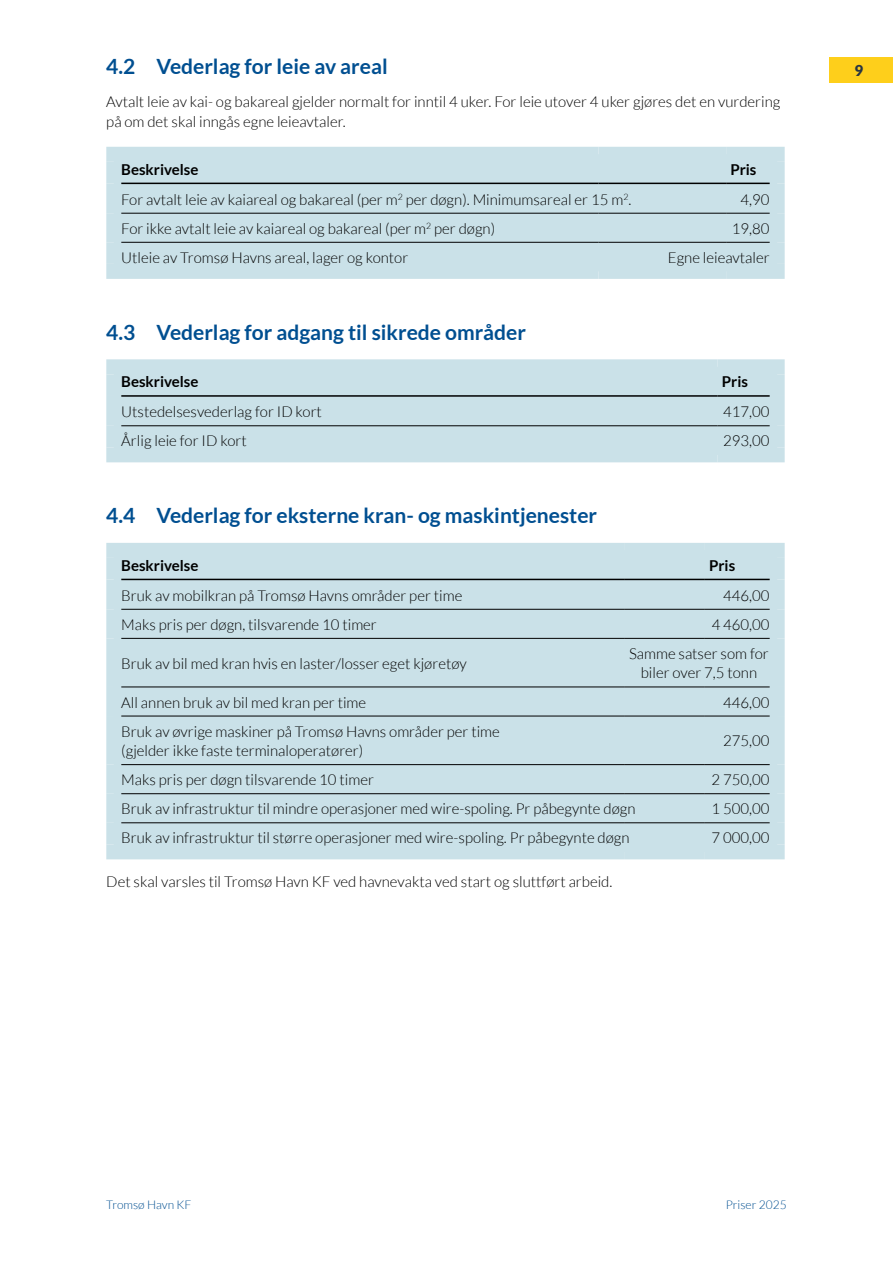
<style>
.page{position:relative;width:893px;height:1263px;background:#fff}
.page>*{position:absolute;margin:0;border:0;box-sizing:border-box;transform-origin:0 0}
.t1{font:700 21px "Lato";color:#004f91}
.t2{font:300 15px/19.5px "Lato";color:#000}
.t3{font:700 15px "Lato";color:#000}
.t4{font:900 15px "Lato";color:#283542}
.t5{font:300 12px "Lato";color:#004f91}
</style>
<div class="page">
<div style="left:829px;top:57px;width:64px;height:26px;background:#fecf1b"></div>
<div style="left:121px;top:162px;width:649px;height:102px;background:#cae1e8"></div>
<div style="left:106px;top:147px;width:493px;height:15px;background:#cae1e8"></div>
<div style="left:106px;top:162px;width:15px;height:21px;background:#cae1e8"></div>
<div style="left:599px;top:147px;width:127px;height:15px;background:#cae1e8"></div>
<div style="left:726px;top:147px;width:59px;height:15px;background:#cae1e8"></div>
<div style="left:106px;top:183px;width:15px;height:30px;background:#cae1e8"></div>
<div style="left:106px;top:213px;width:15px;height:29px;background:#cae1e8"></div>
<div style="left:106px;top:242px;width:15px;height:22px;background:#cae1e8"></div>
<div style="left:770px;top:162px;width:15px;height:21px;background:#cae1e8"></div>
<div style="left:770px;top:183px;width:15px;height:30px;background:#cae1e8"></div>
<div style="left:770px;top:213px;width:15px;height:29px;background:#cae1e8"></div>
<div style="left:770px;top:242px;width:15px;height:22px;background:#cae1e8"></div>
<hr style="left:121px;top:183px;width:478px;height:1px;background:#000">
<hr style="left:599px;top:183px;width:127px;height:1px;background:#000">
<hr style="left:726px;top:183px;width:44px;height:1px;background:#000">
<hr style="left:121px;top:213px;width:478px;height:1px;background:#000">
<hr style="left:599px;top:213px;width:127px;height:1px;background:#000">
<hr style="left:726px;top:213px;width:44px;height:1px;background:#000">
<hr style="left:121px;top:242px;width:478px;height:1px;background:#000">
<hr style="left:599px;top:242px;width:127px;height:1px;background:#000">
<hr style="left:726px;top:242px;width:44px;height:1px;background:#000">
<div style="left:106px;top:264px;width:493px;height:15px;background:#cae1e8"></div>
<div style="left:599px;top:264px;width:127px;height:15px;background:#cae1e8"></div>
<div style="left:726px;top:264px;width:59px;height:15px;background:#cae1e8"></div>
<div style="left:121px;top:374px;width:649px;height:73px;background:#cae1e8"></div>
<div style="left:106px;top:359px;width:612px;height:15px;background:#cae1e8"></div>
<div style="left:106px;top:374px;width:15px;height:22px;background:#cae1e8"></div>
<div style="left:718px;top:359px;width:67px;height:15px;background:#cae1e8"></div>
<div style="left:106px;top:396px;width:15px;height:30px;background:#cae1e8"></div>
<div style="left:106px;top:426px;width:15px;height:21px;background:#cae1e8"></div>
<div style="left:770px;top:374px;width:15px;height:22px;background:#cae1e8"></div>
<div style="left:770px;top:396px;width:15px;height:30px;background:#cae1e8"></div>
<div style="left:770px;top:426px;width:15px;height:21px;background:#cae1e8"></div>
<hr style="left:121px;top:395px;width:597px;height:2px;background:#000">
<hr style="left:718px;top:395px;width:52px;height:2px;background:#000">
<hr style="left:121px;top:425px;width:597px;height:1px;background:#000">
<hr style="left:718px;top:425px;width:52px;height:1px;background:#000">
<div style="left:106px;top:447px;width:612px;height:15px;background:#cae1e8"></div>
<div style="left:718px;top:447px;width:67px;height:15px;background:#cae1e8"></div>
<div style="left:121px;top:558px;width:649px;height:286px;background:#cae1e8"></div>
<div style="left:106px;top:543px;width:518px;height:15px;background:#cae1e8"></div>
<div style="left:106px;top:558px;width:15px;height:21px;background:#cae1e8"></div>
<div style="left:624px;top:543px;width:81px;height:15px;background:#cae1e8"></div>
<div style="left:705px;top:543px;width:80px;height:15px;background:#cae1e8"></div>
<div style="left:106px;top:579px;width:15px;height:30px;background:#cae1e8"></div>
<div style="left:106px;top:609px;width:15px;height:29px;background:#cae1e8"></div>
<div style="left:106px;top:638px;width:15px;height:49px;background:#cae1e8"></div>
<div style="left:106px;top:687px;width:15px;height:29px;background:#cae1e8"></div>
<div style="left:106px;top:716px;width:15px;height:49px;background:#cae1e8"></div>
<div style="left:106px;top:765px;width:15px;height:29px;background:#cae1e8"></div>
<div style="left:106px;top:794px;width:15px;height:29px;background:#cae1e8"></div>
<div style="left:106px;top:823px;width:15px;height:21px;background:#cae1e8"></div>
<div style="left:770px;top:558px;width:15px;height:21px;background:#cae1e8"></div>
<div style="left:770px;top:579px;width:15px;height:30px;background:#cae1e8"></div>
<div style="left:770px;top:609px;width:15px;height:29px;background:#cae1e8"></div>
<div style="left:770px;top:638px;width:15px;height:49px;background:#cae1e8"></div>
<div style="left:770px;top:687px;width:15px;height:29px;background:#cae1e8"></div>
<div style="left:770px;top:716px;width:15px;height:49px;background:#cae1e8"></div>
<div style="left:770px;top:765px;width:15px;height:29px;background:#cae1e8"></div>
<div style="left:770px;top:794px;width:15px;height:29px;background:#cae1e8"></div>
<div style="left:770px;top:823px;width:15px;height:21px;background:#cae1e8"></div>
<hr style="left:121px;top:579px;width:503px;height:1px;background:#000">
<hr style="left:624px;top:579px;width:81px;height:1px;background:#000">
<hr style="left:705px;top:579px;width:65px;height:1px;background:#000">
<hr style="left:121px;top:609px;width:503px;height:1px;background:#000">
<hr style="left:624px;top:609px;width:81px;height:1px;background:#000">
<hr style="left:705px;top:609px;width:65px;height:1px;background:#000">
<hr style="left:121px;top:638px;width:503px;height:1px;background:#000">
<hr style="left:624px;top:638px;width:81px;height:1px;background:#000">
<hr style="left:705px;top:638px;width:65px;height:1px;background:#000">
<hr style="left:121px;top:687px;width:503px;height:1px;background:#000">
<hr style="left:624px;top:687px;width:81px;height:1px;background:#000">
<hr style="left:705px;top:687px;width:65px;height:1px;background:#000">
<hr style="left:121px;top:716px;width:503px;height:1px;background:#000">
<hr style="left:624px;top:716px;width:81px;height:1px;background:#000">
<hr style="left:705px;top:716px;width:65px;height:1px;background:#000">
<hr style="left:121px;top:764px;width:503px;height:1px;background:#000">
<hr style="left:624px;top:764px;width:81px;height:1px;background:#000">
<hr style="left:705px;top:764px;width:65px;height:1px;background:#000">
<hr style="left:121px;top:793px;width:503px;height:1px;background:#000">
<hr style="left:624px;top:793px;width:81px;height:1px;background:#000">
<hr style="left:705px;top:793px;width:65px;height:1px;background:#000">
<hr style="left:121px;top:822px;width:503px;height:1px;background:#000">
<hr style="left:624px;top:822px;width:81px;height:1px;background:#000">
<hr style="left:705px;top:822px;width:65px;height:1px;background:#000">
<div style="left:106px;top:844px;width:518px;height:15px;background:#cae1e8"></div>
<div style="left:624px;top:844px;width:81px;height:15px;background:#cae1e8"></div>
<div style="left:705px;top:844px;width:80px;height:15px;background:#cae1e8"></div>
<h1 class="t1" style="left:106px;top:54px;width:283px">4.2 Vederlag for leie av areal</h1>
<p class="t2" style="left:106px;top:92px;width:676px">Avtalt leie av kai- og bakareal gjelder normalt for inntil 4 uker. For leie utover 4 uker gjøres det en vurdering på om det skal inngås egne leieavtaler.</p>
<p class="t3" style="left:121px;top:161px;width:79px">Beskrivelse</p>
<p class="t3" style="left:730px;top:161px;width:28px">Pris</p>
<p class="t2" style="left:121px;top:190px;width:512px">For avtalt leie av kaiareal og bakareal (per m<sup>2</sup> per døgn). Minimumsareal er 15 m<sup>2</sup>.</p>
<p class="t2" style="left:741px;top:190px;width:31px">4,90</p>
<p class="t2" style="left:121px;top:219px;width:375px">For ikke avtalt leie av kaiareal og bakareal (per m<sup>2</sup> per døgn)</p>
<p class="t2" style="left:732px;top:219px;width:39px">19,80</p>
<p class="t2" style="left:121px;top:248px;width:288px">Utleie av Tromsø Havns areal, lager og kontor</p>
<p class="t2" style="left:668px;top:248px;width:103px">Egne leieavtaler</p>
<h1 class="t1" style="left:106px;top:320px;width:421px">4.3 Vederlag for adgang til sikrede områder</h1>
<p class="t3" style="left:121px;top:373px;width:79px">Beskrivelse</p>
<p class="t3" style="left:722px;top:373px;width:28px">Pris</p>
<p class="t2" style="left:121px;top:402px;width:202px">Utstedelsesvederlag for ID kort</p>
<p class="t2" style="left:723px;top:402px;width:48px">417,00</p>
<p class="t2" style="left:121px;top:431px;width:127px">Årlig leie for ID kort</p>
<p class="t2" style="left:723px;top:431px;width:48px">293,00</p>
<h1 class="t1" style="left:106px;top:503px;width:492px">4.4 Vederlag for eksterne kran- og maskintjenester</h1>
<p class="t3" style="left:121px;top:557px;width:79px">Beskrivelse</p>
<p class="t3" style="left:709px;top:557px;width:28px">Pris</p>
<p class="t2" style="left:121px;top:586px;width:343px">Bruk av mobilkran på Tromsø Havns områder per time</p>
<p class="t2" style="left:723px;top:586px;width:48px">446,00</p>
<p class="t2" style="left:121px;top:615px;width:257px">Maks pris per døgn, tilsvarende 10 timer</p>
<p class="t2" style="left:712px;top:615px;width:59px">4 460,00</p>
<p class="t2" style="left:121px;top:654px;width:347px">Bruk av bil med kran hvis en laster/losser eget kjøretøy</p>
<p class="t2" style="left:629px;top:644px;width:141px;text-align:center">Samme satser som for biler over 7,5 tonn</p>
<p class="t2" style="left:121px;top:692px;width:246px">All annen bruk av bil med kran per time</p>
<p class="t2" style="left:723px;top:692px;width:48px">446,00</p>
<p class="t2" style="left:121px;top:721px;width:380px">Bruk av øvrige maskiner på Tromsø Havns områder per time (gjelder ikke faste terminaloperatører)</p>
<p class="t2" style="left:723px;top:731px;width:48px">275,00</p>
<p class="t2" style="left:121px;top:770px;width:254px">Maks pris per døgn tilsvarende 10 timer</p>
<p class="t2" style="left:712px;top:770px;width:60px">2 750,00</p>
<p class="t2" style="left:121px;top:799px;width:516px">Bruk av infrastruktur til mindre operasjoner med wire-spoling. Pr påbegynte døgn</p>
<p class="t2" style="left:712px;top:799px;width:60px">1 500,00</p>
<p class="t2" style="left:121px;top:828px;width:510px">Bruk av infrastruktur til større operasjoner med wire-spoling. Pr påbegynte døgn</p>
<p class="t2" style="left:712px;top:828px;width:60px">7 000,00</p>
<p class="t2" style="left:106px;top:872px;width:508px">Det skal varsles til Tromsø Havn KF ved havnevakta ved start og sluttført arbeid.</p>
<p class="t4" style="left:854px;top:62px;width:10px">9</p>
<p class="t5" style="left:106px;top:1198px;width:87px">Tromsø Havn KF</p>
<p class="t5" style="left:726px;top:1198px;width:62px">Priser 2025</p>
</div>
